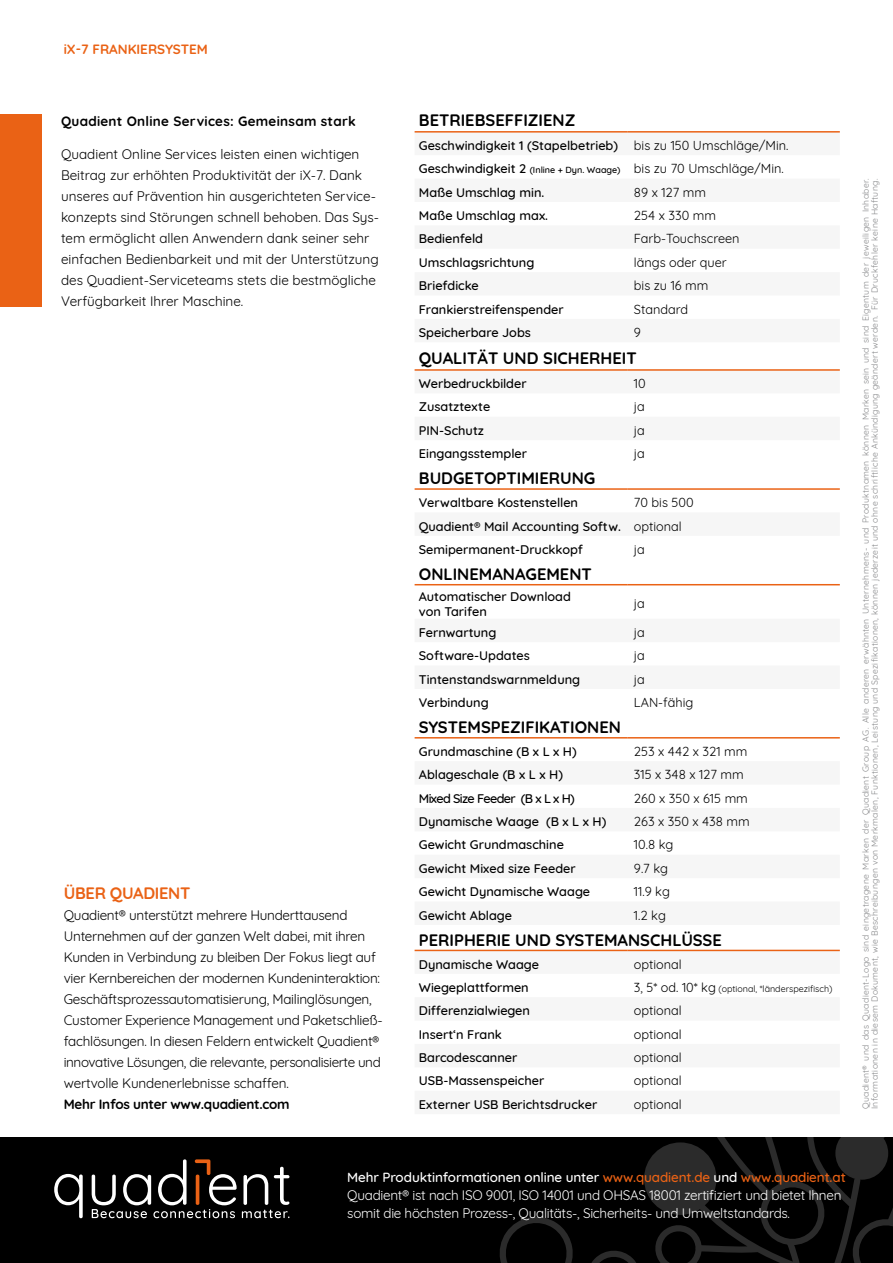
<style>
.page{position:relative;width:893px;height:1263px;background:#fff}
.page>*{position:absolute;margin:0;border:0;box-sizing:border-box;transform-origin:0 0}
.t1{font:700 16.5px "Quicksand";color:#000}
.t2{font:700 16.5px "Quicksand";letter-spacing:-.02em;color:#ea6215}
.t3{font:13.5px/21px "Quicksand";letter-spacing:-.02em;color:#000}
.t4{font:13.5px/21px "Quicksand";color:#000}
.t5{font:13.5px/18px "Quicksand";letter-spacing:-.02em;color:#fff}
.t6{font:700 13.5px "Quicksand";letter-spacing:.02em;color:#000}
.t7{font:700 13.5px "Quicksand";letter-spacing:-.02em;color:#000}
.t8{font:700 13.5px "Quicksand";color:#ea6215}
.t9{font:500 12.75px/23.2px "Quicksand";color:#000}
.t10{font:12.75px "Quicksand";color:#000}
.t11{font:500 12.75px "Quicksand";letter-spacing:-.05em;color:#000}
.t12{font:9px "Quicksand";color:#000}
.t13{font:8.7px/9px "Quicksand";letter-spacing:.04em;color:#87888a}
.s1{font-weight:400}
.s2{font-size:9px}
.s3{font-size:12.75px}
.s4{font-weight:500}
.s5{font-weight:500;color:#ea6215}
</style>
<div class="page">
<div style="left:0;top:114px;width:41px;height:192px;background:#ea6215"></div>
<div style="left:0;top:1137px;width:893px;height:126px;background:#000"></div>
<svg style="left:499px;top:1217px;width:74px;height:46px"></svg>
<svg style="left:591px;top:1251px;width:45px;height:12px"></svg>
<div style="left:644px;top:1142px;width:73px;height:73px;background:#2b2b2b;border-radius:50%"></div>
<svg style="left:653px;top:1137px;width:240px;height:126px"></svg>
<svg style="left:54px;top:1174px;width:29px;height:44px"></svg>
<svg style="left:92px;top:1159px;width:197px;height:59px"></svg>
<svg style="left:415px;top:585px;width:425px;height:367px"></svg>
<hr style="left:415px;top:131px;width:212px;height:2px;background:#ea6215">
<hr style="left:627px;top:131px;width:213px;height:2px;background:#ea6215">
<hr style="left:415px;top:369px;width:212px;height:2px;background:#ea6215">
<hr style="left:627px;top:369px;width:213px;height:2px;background:#ea6215">
<hr style="left:415px;top:488px;width:212px;height:2px;background:#ea6215">
<hr style="left:627px;top:488px;width:213px;height:2px;background:#ea6215">
<hr style="left:415px;top:584px;width:212px;height:1px;background:#ea6215">
<hr style="left:627px;top:584px;width:213px;height:1px;background:#ea6215">
<hr style="left:415px;top:737px;width:212px;height:1px;background:#ea6215">
<hr style="left:627px;top:737px;width:213px;height:1px;background:#ea6215">
<hr style="left:415px;top:950px;width:212px;height:1px;background:#ea6215">
<hr style="left:627px;top:950px;width:213px;height:1px;background:#ea6215">
<p class="t8" style="left:64px;top:38px;width:146px">IX-7 FRANKIERSYSTEM</p>
<p class="t6" style="left:61px;top:110px;width:296px">QUADIENT ONLINE SERVICES: GEMEINSAM STARK</p>
<p class="t4" style="left:61px;top:142px;width:320px">Quadient Online Services leisten einen wichtigen Beitrag zur erhöhten Produktivität der iX-7. Dank unseres auf Prävention hin ausgerichteten Service&shy;konzepts sind Störungen schnell behoben. Das Sys&shy;tem ermöglicht allen Anwendern dank seiner sehr einfachen Bedienbarkeit und mit der Unterstützung des Quadient-Serviceteams stets die bestmögliche Verfügbarkeit Ihrer Maschine.</p>
<p class="t2" style="left:64px;top:879px;width:101px">ÜBER QUADIENT</p>
<p class="t3" style="left:64px;top:903px;width:320px">Quadient® unterstützt mehrere Hunderttausend Unternehmen auf der ganzen Welt dabei, mit ihren Kunden in Verbindung zu bleiben Der Fokus liegt auf vier Kernbereichen der modernen Kundeninteraktion:<br>Geschäftsprozessautomatisierung, Mailinglösungen, Customer Experience Management und Paketschließ&shy;fachlösungen. In diesen Feldern entwickelt Quadient® innovative Lösungen, die relevante, personalisierte und wertvolle Kundenerlebnisse schaffen.</p>
<p class="t7" style="left:64px;top:1093px;width:227px">MEHR INFOS UNTER WWW.QUADIENT.COM</p>
<p class="t1" style="left:419px;top:106px;width:158px">BETRIEBSEFFIZIENZ</p>
<p class="t9" style="left:419px;top:133px;width:371px">Geschwindigkeit 1 (Stapelbetrieb) <span class="s1">bis zu 150 Umschläge/Min.<br></span>Geschwindigkeit 2 <span class="s2">(Inline + Dyn. Waage)</span> <span class="s1">bis zu 70 Umschläge/Min.<br></span>Maße Umschlag min.</p>
<p class="t10" style="left:634px;top:182px;width:74px">89 x 127 mm</p>
<p class="t9" style="left:419px;top:203px;width:131px">Maße Umschlag max.</p>
<p class="t10" style="left:634px;top:206px;width:84px">254 x 330 mm</p>
<p class="t9" style="left:419px;top:226px;width:66px">Bedienfeld</p>
<p class="t10" style="left:634px;top:229px;width:107px">Farb-Touchscreen</p>
<p class="t9" style="left:419px;top:249px;width:117px">Umschlagsrichtung</p>
<p class="t10" style="left:634px;top:252px;width:94px">längs oder quer</p>
<p class="t9" style="left:419px;top:273px;width:62px">Briefdicke</p>
<p class="t10" style="left:634px;top:276px;width:76px">bis zu 16 mm</p>
<p class="t9" style="left:419px;top:296px;width:146px">Frankierstreifenspender</p>
<p class="t10" style="left:634px;top:299px;width:56px">Standard</p>
<p class="t9" style="left:419px;top:320px;width:114px">Speicherbare Jobs</p>
<p class="t10" style="left:634px;top:323px;width:9px">9</p>
<p class="t1" style="left:419px;top:344px;width:203px">QUALITÄT UND SICHERHEIT</p>
<p class="t9" style="left:419px;top:371px;width:109px">Werbedruckbilder</p>
<p class="t10" style="left:634px;top:374px;width:13px">10</p>
<p class="t9" style="left:419px;top:394px;width:73px">Zusatztexte</p>
<p class="t10" style="left:634px;top:397px;width:12px">ja</p>
<p class="t9" style="left:419px;top:417px;width:67px">PIN-Schutz</p>
<p class="t10" style="left:634px;top:420px;width:12px">ja</p>
<p class="t9" style="left:419px;top:441px;width:110px">Eingangsstempler</p>
<p class="t10" style="left:634px;top:444px;width:12px">ja</p>
<p class="t1" style="left:419px;top:465px;width:46px">BUDGETO</p>
<p class="t1" style="left:497px;top:465px;width:20px">PTIMIER</p>
<p class="t1" style="left:560px;top:465px;width:24px">UNG</p>
<p class="t9" style="left:419px;top:490px;width:161px">Verwaltbare Kostenstellen</p>
<p class="t9" style="left:419px;top:490px;width:276px;text-indent:215px"><span class="s1">70 bis 500<br></span>Quadient® Mail Accounting Softw. <span class="s1">optional<br></span>Semipermanent-Druckkopf</p>
<p class="t10" style="left:634px;top:539px;width:12px">ja</p>
<p class="t1" style="left:419px;top:560px;width:46px">ONLINEMANAGEMENT</p>
<p class="t9" style="left:419px;top:587px;width:153px;line-height:15.3px">Automatischer Download von Tarifen</p>
<p class="t10" style="left:634px;top:594px;width:12px">ja</p>
<p class="t9" style="left:419px;top:619px;width:79px">Fernwartung</p>
<p class="t10" style="left:634px;top:622px;width:12px">ja</p>
<p class="t9" style="left:419px;top:643px;width:113px">Software-Updates</p>
<p class="t10" style="left:634px;top:646px;width:12px">ja</p>
<p class="t9" style="left:419px;top:666px;width:163px">Tintenstandswarnmeldung</p>
<p class="t10" style="left:634px;top:669px;width:12px">ja</p>
<p class="t9" style="left:419px;top:690px;width:71px">Verbindung</p>
<p class="t10" style="left:634px;top:692px;width:61px">LAN-fähig</p>
<p class="t1" style="left:419px;top:713px;width:21px">SYSTEMS</p>
<p class="t1" style="left:491px;top:713px;width:20px">PEZIFIKATIONEN</p>
<p class="t9" style="left:419px;top:739px;width:159px">Grundmaschine (B x L x H)</p>
<p class="t10" style="left:634px;top:742px;width:115px">253 x 442 x 321 mm</p>
<p class="t9" style="left:419px;top:762px;width:146px">Ablageschale (B x L x H)</p>
<p class="t10" style="left:634px;top:765px;width:111px">315 x 348 x 127 mm</p>
<p class="t11" style="left:419px;top:788px;width:158px">Mixed Size Feeder (B x L x H)</p>
<p class="t10" style="left:634px;top:788px;width:115px">260 x 350 x 615 mm</p>
<p class="t9" style="left:419px;top:809px;width:189px">Dynamische Waage (B x L x H)</p>
<p class="t10" style="left:634px;top:811px;width:117px">263 x 350 x 438 mm</p>
<p class="t9" style="left:419px;top:832px;width:147px">Gewicht Grundmaschine</p>
<p class="t10" style="left:634px;top:835px;width:41px">10.8 kg</p>
<p class="t9" style="left:419px;top:855px;width:158px">Gewicht Mixed size Feeder</p>
<p class="t10" style="left:634px;top:858px;width:36px">9.7 kg</p>
<p class="t9" style="left:419px;top:879px;width:173px">Gewicht Dynamische Waage</p>
<p class="t10" style="left:634px;top:882px;width:38px">11.9 kg</p>
<p class="t9" style="left:419px;top:902px;width:95px">Gewicht Ablage</p>
<p class="t10" style="left:634px;top:905px;width:33px">1.2 kg</p>
<p class="t1" style="left:419px;top:926px;width:10px">PERI</p>
<p class="t1" style="left:454px;top:926px;width:32px">PHERIE</p>
<p class="t1" style="left:515px;top:926px;width:62px">UND SYSTEMANS</p>
<p class="t1" style="left:650px;top:926px;width:42px">CHLÜSSE</p>
<p class="t9" style="left:419px;top:951px;width:122px">Dynamische Waage</p>
<p class="t10" style="left:634px;top:954px;width:49px">optional</p>
<p class="t9" style="left:419px;top:974px;width:111px">Wiegeplattformen</p>
<p class="t12" style="left:634px;top:982px;width:200px"><span class="s3">3, 5* od. 10* kg</span> (optional, *länderspezifisch)</p>
<p class="t9" style="left:419px;top:998px;width:113px">Differenzialwiegen</p>
<p class="t10" style="left:634px;top:1001px;width:49px">optional</p>
<p class="t9" style="left:419px;top:1021px;width:85px">Insert‘n Frank</p>
<p class="t10" style="left:634px;top:1024px;width:49px">optional</p>
<p class="t9" style="left:419px;top:1045px;width:100px">Barcodescanner</p>
<p class="t10" style="left:634px;top:1047px;width:49px">optional</p>
<p class="t9" style="left:419px;top:1068px;width:127px">USB-Massenspeicher</p>
<p class="t10" style="left:634px;top:1071px;width:49px">optional</p>
<p class="t9" style="left:419px;top:1091px;width:180px">Externer USB Berichtsdrucker</p>
<p class="t10" style="left:634px;top:1094px;width:49px">optional</p>
<p class="t13" style="left:860px;top:1109px;width:932px;rotate:-90deg">Quadient® und das Quadient-Logo sind eingetragene Marken der Quadient Group AG. Alle anderen erwähnten Unternehmens- und Produktnamen können Marken sein und sind Eigentum der jeweiligen Inhaber.<br>Informationen in diesem Dokument, wie Beschreibungen von Merkmalen, Funktionen, Leistung und Spezifikationen, können jederzeit und ohne schriftliche Ankündigung geändert werden. Für Druckfehler keine Haftung.</p>
<p class="t5" style="left:347px;top:1167px;width:500px"><span class="s4">Mehr Produktinformationen online unter</span> <span class="s5">www.quadient.de</span> <span class="s4">und</span> <span class="s5">www.quadient.at<br></span>Quadient® ist nach ISO 9001, ISO 14001 und OHSAS 18001 zertifiziert und bietet Ihnen somit die höchsten Prozess-, Qualitäts-, Sicherheits- und Umweltstandards.</p>
</div>
